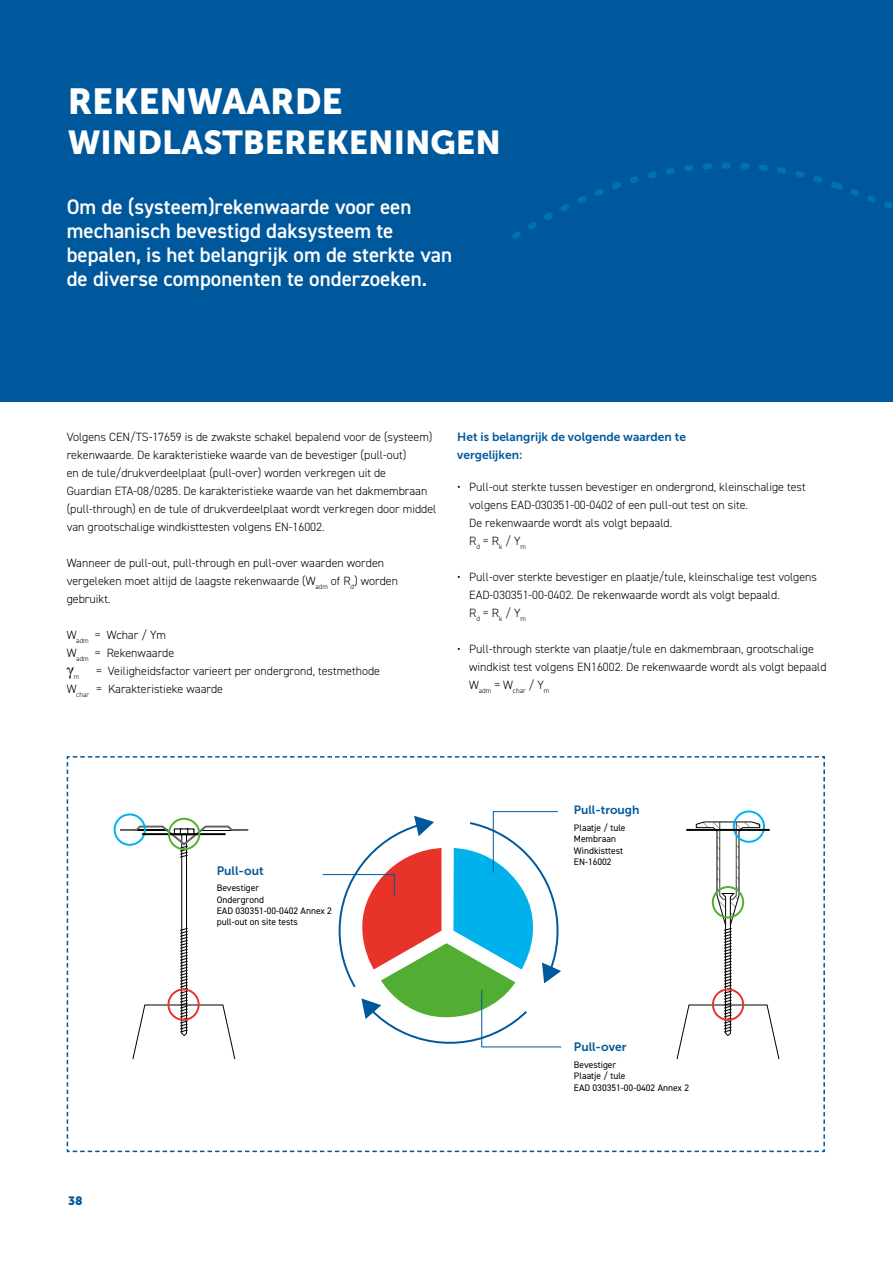
<style>
.page{position:relative;width:893px;height:1263px;background:#fff}
.page>*{position:absolute;margin:0;border:0;box-sizing:border-box;transform-origin:0 0}
.t1{font:36px "Museo Sans 900";color:#fff}
.t2{font:33px "Museo Sans 900";color:#fff}
.t3{font:600 21px/24px "DIN2014";color:#fff}
.t4{font:16.5px "Times New Roman";color:#000}
.t5{font:12.15px "Museo Sans 700";color:#00589c}
.t6{font:300 12px/18px "DIN2014";color:#000}
.t7{font:12px/18px "Museo Sans 700";color:#00589c}
.t8{font:12px "Museo Sans 900";color:#00589c}
.t9{font:9.45px/11.4px "DIN2014";color:#000}
.t10{font:300 7.05px "DIN2014";color:#000}
</style>
<div class="page">
<div style="left:0;top:0;width:893px;height:401px;background:#00589c"></div>
<svg style="left:512px;top:163px;width:380px;height:76px"></svg>
<svg style="left:66px;top:756px;width:759px;height:397px"></svg>
<h1 class="t1" style="left:68px;top:81px;width:277px">REKENWAARDE</h1>
<h2 class="t2" style="left:68px;top:123px;width:435px">WINDLASTBEREKENINGEN</h2>
<h3 class="t3" style="left:67px;top:195px;width:387px">Om de (systeem)rekenwaarde voor een mechanisch bevestigd daksysteem te bepalen, is het belangrijk om de sterkte van de diverse componenten te onderzoeken.</h3>
<p class="t6" style="left:67px;top:428px;width:371px">Volgens CEN/TS-17659 is de zwakste schakel bepalend voor de (systeem) rekenwaarde. De karakteristieke waarde van de bevestiger (pull-out)<br>en de tule/drukverdeelplaat (pull-over) worden verkregen uit de<br>Guardian ETA-08/0285. De karakteristieke waarde van het dakmembraan (pull-through) en de tule of drukverdeelplaat wordt verkregen door middel van grootschalige windkisttesten volgens EN-16002.</p>
<p class="t6" style="left:67px;top:554px;width:333px">Wanneer de pull-out, pull-through en pull-over waarden worden vergeleken moet altijd de laagste rekenwaarde (W<sub>adm</sub> of R<sub>d</sub>) worden gebruikt.</p>
<p class="t6" style="left:67px;top:626px;width:109px">W<sub>adm</sub> = Wchar / Ym<br>W<sub>adm</sub> = Rekenwaarde</p>
<h3 class="t4" style="left:67px;top:658px;width:9px">γ</h3>
<p class="t10" style="left:74px;top:672px;width:7px">m</p>
<p class="t6" style="left:67px;top:662px;width:315px;text-indent:29px">= Veiligheidsfactor varieert per ondergrond, testmethode<br>W<sub>char</sub> = Karakteristieke waarde</p>
<p class="t7" style="left:457px;top:428px;width:230px">Het is belangrijk de volgende waarden te vergelijken:</p>
<p class="t6" style="left:469px;top:478px;width:338px;text-indent:-12px">• Pull-out sterkte tussen bevestiger en ondergrond, kleinschalige test volgens EAD-030351-00-0402 of een pull-out test on site.<br>De rekenwaarde wordt als volgt bepaald.<br>R<sub>d</sub> = R<sub>k</sub> / Y<sub>m</sub></p>
<p class="t6" style="left:469px;top:568px;width:349px;text-indent:-12px">• Pull-over sterkte bevestiger en plaatje/tule, kleinschalige test volgens<br>EAD-030351-00-0402. De rekenwaarde wordt als volgt bepaald.<br>R<sub>d</sub> = R<sub>k</sub> / Y<sub>m</sub></p>
<p class="t6" style="left:469px;top:640px;width:359px;text-indent:-12px">• Pull-through sterkte van plaatje/tule en dakmembraan, grootschalige windkist test volgens EN16002. De rekenwaarde wordt als volgt bepaald</p>
<p class="t10" style="left:469px;top:686px;width:82px"><sup>W</sup>adm <sup>=</sup> <sup>W</sup>char <sup>/</sup> <sup>Y</sup>m</p>
<p class="t5" style="left:217px;top:864px;width:48px">Pull-out</p>
<p class="t9" style="left:217px;top:882px;width:117px">Bevestiger<br>Ondergrond<br>EAD 030351-00-0402 Annex 2 pull-out on site tests</p>
<p class="t7" style="left:574px;top:801px;width:67px">Pull-trough</p>
<p class="t9" style="left:574px;top:822px;width:53px">Plaatje / tule<br>Membraan<br>Windkisttest<br>EN-16002</p>
<p class="t8" style="left:68px;top:1194px;width:16px">38</p>
<p class="t5" style="left:574px;top:1040px;width:54px">Pull-over</p>
<p class="t9" style="left:574px;top:1059px;width:117px">Bevestiger<br>Plaatje / tule<br>EAD 030351-00-0402 Annex 2</p>
</div>
